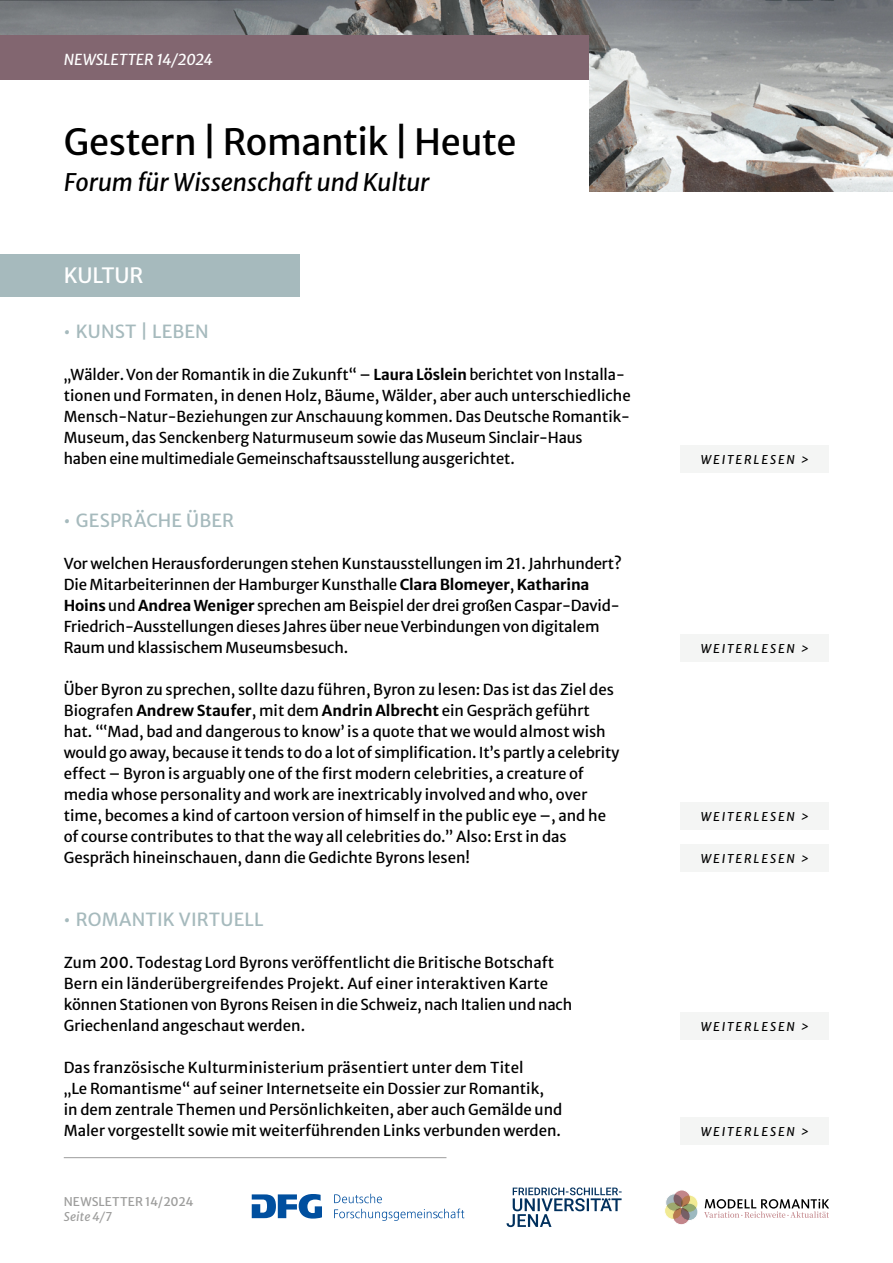
<style>
.page{position:relative;width:893px;height:1263px;background:#fff}
.page>*{position:absolute;margin:0;border:0;box-sizing:border-box;transform-origin:0 0}
.t1{font:36px "Merriweather Sans";letter-spacing:-.015em;color:#000}
.t2{font:italic 24px "Merriweather Sans";letter-spacing:-.005em;color:#000}
.t3{font:21px "Merriweather Sans";letter-spacing:-.01em;color:#fff}
.Überschrift{font:18px "Merriweather Sans";letter-spacing:.005em;color:#a6babd}
.Text{font:15px/21px "Merriweather Sans";color:#000}
.t4{font:italic 15px "Merriweather Sans";letter-spacing:-.005em;color:#fff}
.t5{font:italic 12px "Merriweather Sans";letter-spacing:.155em;color:#000}
.t6{font:12px "Merriweather Sans";letter-spacing:.005em;color:#9d9d9c}
.t7{font:italic 12px "Merriweather Sans";letter-spacing:.01em;color:#9d9d9c}
.s1{font-weight:700}
</style>
<div class="page">
<img style="left:0;top:0;width:893px;height:191px">
<div style="left:0;top:35px;width:589px;height:111px;background:#826670"></div>
<div style="left:0;top:81px;width:589px;height:118px;background:#fff"></div>
<svg style="left:506px;top:1187px;width:116px;height:40px"></svg>
<svg style="left:252px;top:1194px;width:70px;height:24px"></svg>
<svg style="left:334px;top:1194px;width:130px;height:27px"></svg>
<hr style="left:64px;top:1157px;width:382px;height:1px;background:#9d9d9c">
<div style="left:666px;top:1194px;width:17px;height:17px;background:#a8b9c0;border-radius:50%"></div>
<div style="left:666px;top:1194px;width:17px;height:17px;border:1px solid #fff;border-radius:50%"></div>
<div style="left:680px;top:1203px;width:18px;height:17px;background:#9cb9c0;border-radius:50%"></div>
<div style="left:680px;top:1203px;width:18px;height:18px;border:1px solid #fff;border-radius:50%"></div>
<svg style="left:673px;top:1190px;width:17px;height:17px"></svg>
<div style="left:673px;top:1190px;width:18px;height:17px;border:1px solid #fff;border-radius:50%"></div>
<svg style="left:673px;top:1207px;width:17px;height:18px"></svg>
<div style="left:672px;top:1207px;width:18px;height:18px;border:1px solid #fff;border-radius:50%"></div>
<svg style="left:665px;top:1202px;width:17px;height:17px"></svg>
<div style="left:664px;top:1202px;width:18px;height:17px;border:1px solid #fff;border-radius:50%"></div>
<svg style="left:680px;top:1195px;width:18px;height:17px"></svg>
<div style="left:680px;top:1195px;width:18px;height:17px;border:1px solid #fff;border-radius:50%"></div>
<svg style="left:704px;top:1199px;width:125px;height:19px"></svg>
<div style="left:680px;top:634px;width:149px;height:28px;background:#f4f5f4"></div>
<div style="left:680px;top:844px;width:149px;height:28px;background:#f4f5f4"></div>
<div style="left:680px;top:802px;width:149px;height:28px;background:#f4f5f4"></div>
<div style="left:680px;top:1012px;width:149px;height:28px;background:#f4f5f4"></div>
<div style="left:680px;top:1117px;width:149px;height:28px;background:#f4f5f4"></div>
<div style="left:0;top:254px;width:300px;height:42px;background:#a6babd"></div>
<div style="left:680px;top:445px;width:149px;height:28px;background:#f4f5f4"></div>
<p class="t4" style="left:64px;top:46px;width:151px">NEWSLETTER 14/2024</p>
<h1 class="t1" style="left:64px;top:111px;width:454px">Gestern | Romantik | Heute</h1>
<h2 class="t2" style="left:64px;top:161px;width:367px">Forum für Wissenschaft und Kultur</h2>
<p class="t3" style="left:64px;top:257px;width:81px">KULTUR</p>
<p class="Überschrift" style="left:64px;top:316px;width:147px"><sup>.</sup> KUNST | LEBEN</p>
<p class="Text" style="left:64px;top:363px;width:569px">„Wälder. Von der Romantik in die Zukunft“ – <span class="s1">Laura Löslein</span> berichtet von Installa&shy;tionen und Formaten, in denen Holz, Bäume, Wälder, aber auch unterschiedliche Mensch-Natur-Beziehungen zur Anschauung kommen. Das Deutsche Romantik-Museum, das Senckenberg Naturmuseum sowie das Museum Sinclair-Haus</p>
<p class="Text" style="left:64px;top:447px;width:453px">haben eine multimediale Gemeinschaftsausstellung ausgerichtet.</p>
<p class="Überschrift" style="left:64px;top:505px;width:172px"><sup>.</sup> GESPRÄCHE ÜBER</p>
<p class="Text" style="left:64px;top:552px;width:560px">Vor welchen Herausforderungen stehen Kunstausstellungen im 21. Jahrhundert?</p>
<p class="Text" style="left:64px;top:573px;width:527px">Die Mitarbeiterinnen der Hamburger Kunsthalle <span class="s1">Clara Blomeyer</span>, <span class="s1">Katharina</span></p>
<p class="Text" style="left:64px;top:594px;width:557px"><span class="s1">Hoins</span> und <span class="s1">Andrea Weniger</span> sprechen am Beispiel der drei großen Caspar-David-</p>
<p class="Text" style="left:64px;top:615px;width:537px">Friedrich-Ausstellungen dieses Jahres über neue Verbindungen von digitalem<br>Raum und klassischem Museumsbesuch.</p>
<p class="Text" style="left:64px;top:678px;width:552px">Über Byron zu sprechen, sollte dazu führen, Byron zu lesen: Das ist das Ziel des</p>
<p class="Text" style="left:64px;top:699px;width:528px">Biografen <span class="s1">Andrew Staufer</span>, mit dem <span class="s1">Andrin Albrecht</span> ein Gespräch geführt</p>
<p class="Text" style="left:64px;top:720px;width:557px">hat. “‛Mad, bad and dangerous to know’ is a quote that we would almost wish would go away, because it tends to do a lot of simplification. It’s partly a celebrity</p>
<p class="Text" style="left:64px;top:762px;width:522px">effect – Byron is arguably one of the first modern celebrities, a creature of</p>
<p class="Text" style="left:64px;top:783px;width:525px">media whose personality and work are inextricably involved and who, over</p>
<p class="Text" style="left:64px;top:804px;width:544px">time, becomes a kind of cartoon version of himself in the public eye –, and he</p>
<p class="Text" style="left:64px;top:825px;width:504px">of course contributes to that the way all celebrities do.” Also: Erst in das</p>
<p class="Text" style="left:64px;top:846px;width:408px">Gespräch hineinschauen, dann die Gedichte Byrons lesen!</p>
<p class="Überschrift" style="left:64px;top:904px;width:201px"><sup>.</sup> ROMANTIK VIRTUELL</p>
<p class="Text" style="left:64px;top:951px;width:492px">Zum 200. Todestag Lord Byrons veröffentlicht die Britische Botschaft</p>
<p class="Text" style="left:64px;top:972px;width:486px">Bern ein länderübergreifendes Projekt. Auf einer interaktiven Karte</p>
<p class="Text" style="left:64px;top:993px;width:510px">können Stationen von Byrons Reisen in die Schweiz, nach Italien und nach</p>
<p class="Text" style="left:64px;top:1014px;width:243px">Griechenland angeschaut werden.</p>
<p class="Text" style="left:64px;top:1056px;width:461px">Das französische Kulturministerium präsentiert unter dem Titel</p>
<p class="Text" style="left:64px;top:1077px;width:482px">„Le Romantisme“ auf seiner Internetseite ein Dossier zur Romantik,</p>
<p class="Text" style="left:64px;top:1098px;width:500px">in dem zentrale Themen und Persönlichkeiten, aber auch Gemälde und</p>
<p class="Text" style="left:64px;top:1119px;width:499px">Maler vorgestellt sowie mit weiterführenden Links verbunden werden.</p>
<p class="t6" style="left:64px;top:1191px;width:131px">NEWSLETTER 14/2024</p>
<p class="t7" style="left:64px;top:1205px;width:49px">Seite 4/7</p>
<p class="t5" style="left:701px;top:449px;width:109px">WEITERLESEN &gt;</p>
<p class="t5" style="left:701px;top:638px;width:109px">WEITERLESEN &gt;</p>
<p class="t5" style="left:701px;top:806px;width:109px">WEITERLESEN &gt;</p>
<p class="t5" style="left:701px;top:848px;width:109px">WEITERLESEN &gt;</p>
<p class="t5" style="left:701px;top:1016px;width:109px">WEITERLESEN &gt;</p>
<p class="t5" style="left:701px;top:1121px;width:109px">WEITERLESEN &gt;</p>
</div>
